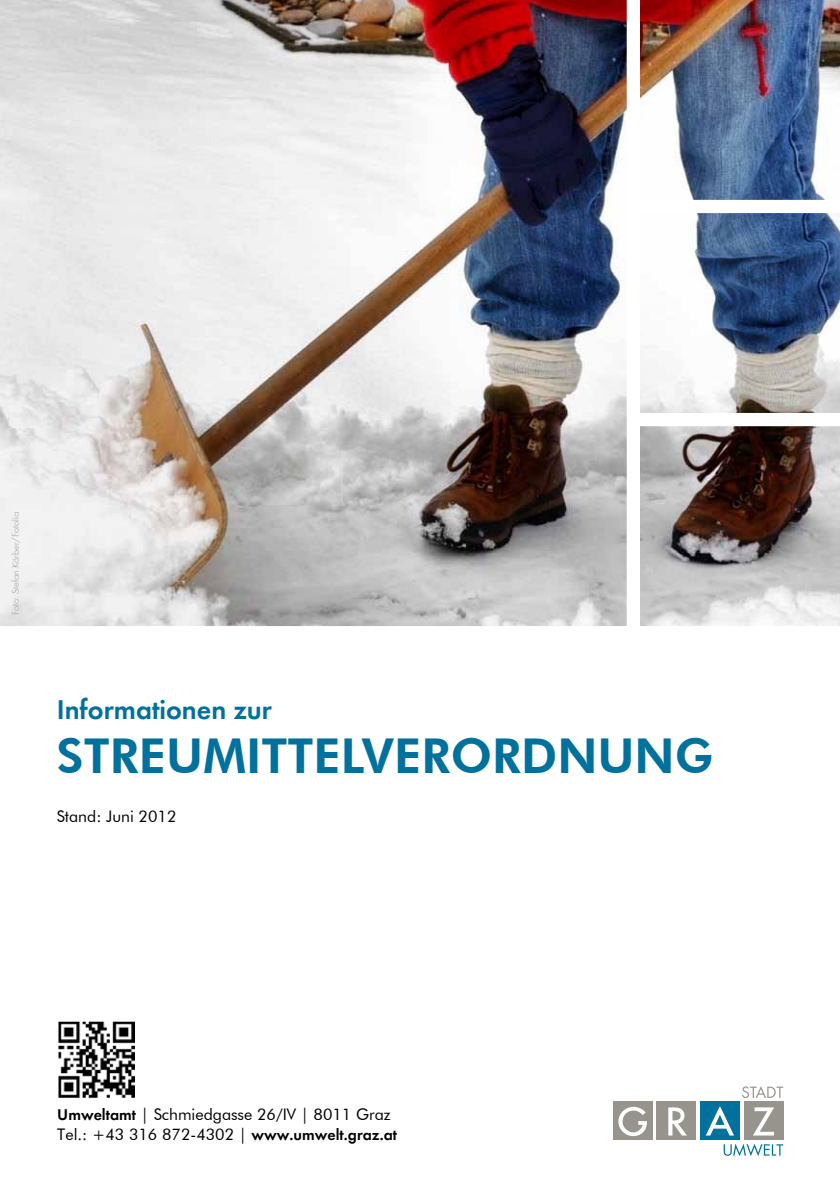
<style>
.page{position:relative;width:840px;height:1191px;background:#fff}
.page>*{position:absolute;margin:0;border:0;box-sizing:border-box;transform-origin:0 0}
.t1{font:800 48px "Futura BT";color:#00709c}
.t2{font:28px "Futura Dem";color:#00709c}
.t3{font:16px/19.8px "Futura BT";color:#000}
.t4{font:300 10px "Futura";color:#96948c}
.s1{font-family:"Futura Dem"}
</style>
<div class="page">
<img style="left:0;top:0;width:839px;height:626px">
<svg style="left:742px;top:1086px;width:40px;height:12px"></svg>
<svg style="left:723px;top:1144px;width:59px;height:12px"></svg>
<div style="left:612px;top:1101px;width:40px;height:39px;background:#96948c"></div>
<div style="left:656px;top:1101px;width:39px;height:39px;background:#96948c"></div>
<div style="left:699px;top:1101px;width:40px;height:39px;background:#00709c"></div>
<div style="left:743px;top:1101px;width:39px;height:39px;background:#96948c"></div>
<svg style="left:618px;top:1106px;width:28px;height:30px"></svg>
<svg style="left:668px;top:1107px;width:18px;height:28px"></svg>
<svg style="left:753px;top:1107px;width:20px;height:28px"></svg>
<svg style="left:706px;top:1106px;width:27px;height:29px"></svg>
<img style="left:58px;top:1022px;width:76px;height:76px">
<p class="t4" style="left:10px;top:614px;width:104px;rotate:-90deg">Foto: Stefan Körber/Fotolia</p>
<h2 class="t2" style="left:57px;top:692px;width:217px">Informationen zur</h2>
<h1 class="t1" style="left:57px;top:726px;width:657px">STREUMITTELVERORDNUNG</h1>
<p class="t3" style="left:57px;top:806px;width:121px">Stand: Juni 2012</p>
<p class="t3" style="left:57px;top:1104px;width:341px"><span class="s1">Umweltamt</span> | Schmiedgasse 26/IV | 8011 Graz<br>Tel.: +43 316 872-4302 | <span class="s1">www.umwelt.graz.at</span></p>
</div>
